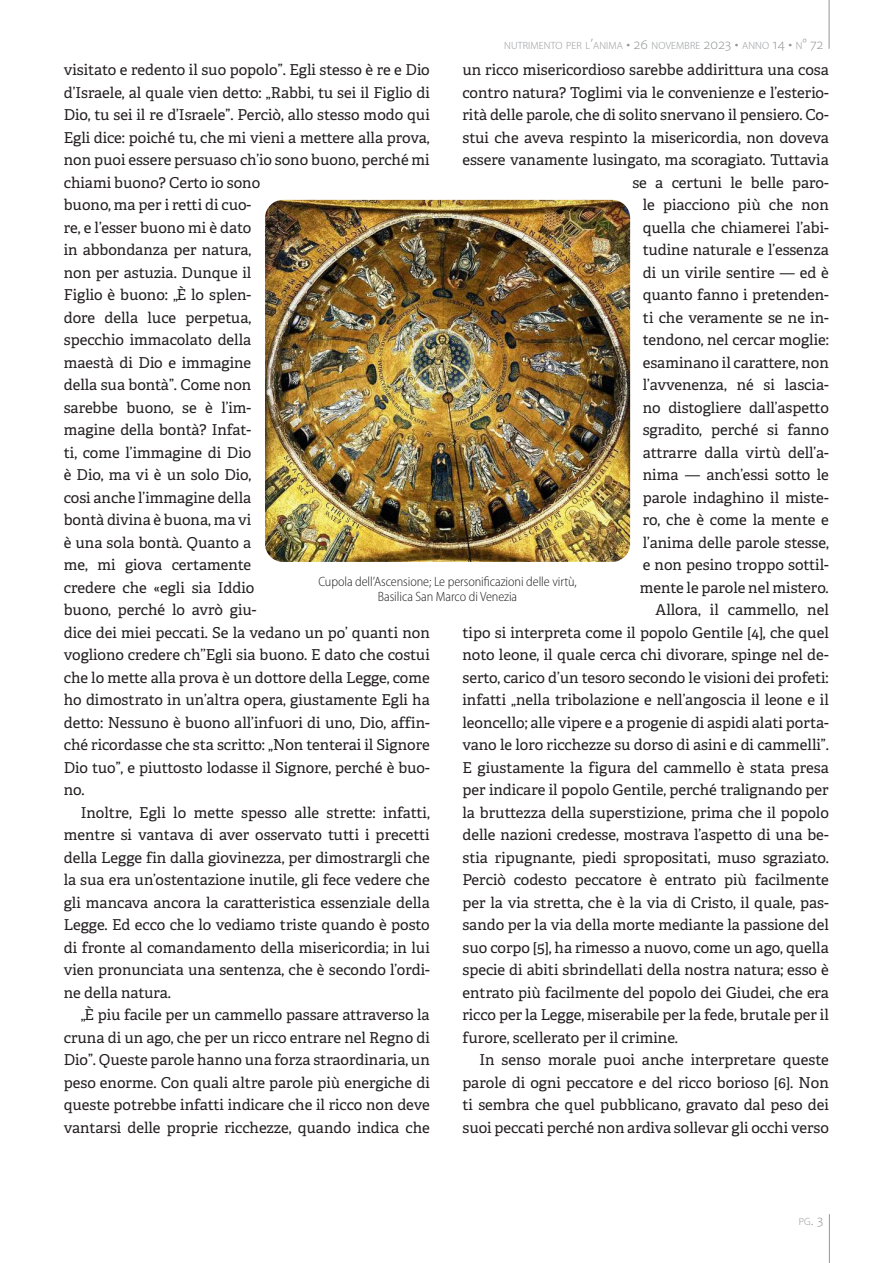
<style>
.page{position:relative;width:893px;height:1263px;background:#fff}
.page>*{position:absolute;margin:0;border:0;box-sizing:border-box;transform-origin:0 0}
.Text{font:15px/22.5px "Adelle";color:#231f20;text-align:justify}
.Descriere_imagine{font:300 semi-condensed 13.5px/15px "Myriad Pro";letter-spacing:-.005em;color:#231f20;text-align:center}
.t1{font:300 10.5px "Myriad Pro";letter-spacing:.015em;color:#939598}
.s1{font-size:15px}
</style>
<div class="page">
<hr style="left:829px;top:0;width:1px;height:49px;background:#939598">
<hr style="left:829px;top:1214px;width:1px;height:49px;background:#939598">
<img style="left:265px;top:200px;width:365px;height:362px">
<p class="t1" style="left:504px;top:39px;width:321px">NUTRIMENTO PER L<span class="s1">’</span>ANIMA <span class="s1">• 26</span> NOVEMBRE <span class="s1">2023 •</span> ANNO <span class="s1">14 •</span> N<span class="s1">° 72</span></p>
<p class="Text" style="left:64px;top:59px;width:368px;text-align:left">visitato e redento il suo popolo”. Egli stesso è re e Dio d’Israele, al quale vien detto: „Rabbi, tu sei il Figlio di Dio, tu sei il re d’Israele”. Perciò, allo stesso modo qui Egli dice: poiché tu, che mi vieni a mettere alla prova, non puoi essere persuaso ch’io sono buono, perché mi chiami buono? Certo io sono<br>buono, ma per i retti di cuo-<br>re, e l’esser buono mi è dato<br>in abbondanza per natura,<br>non per astuzia. Dunque il<br>Figlio è buono: „È lo splen-<br>dore della luce perpetua,<br>specchio immacolato della<br>maestà di Dio e immagine<br>della sua bontà”. Come non<br>sarebbe buono, se è l’im-<br>magine della bontà? Infat-<br>ti, come l’immagine di Dio<br>è Dio, ma vi è un solo Dio,<br>cosi anche l’immagine della<br>bontà divina è buona, ma vi<br>è una sola bontà. Quanto a<br>me, mi giova certamente<br>credere che «egli sia Iddio<br>buono, perché lo avrò giu-<br>dice dei miei peccati. Se la vedano un po’ quanti non vogliono credere ch’’Egli sia buono. E dato che costui che lo mette alla prova è un dottore della Legge, come ho dimostrato in un’altra opera, giustamente Egli ha detto: Nessuno è buono all’infuori di uno, Dio, affin&shy;ché ricordasse che sta scritto: „Non tenterai il Signore Dio tuo”, e piuttosto lodasse il Signore, perché è buo&shy;no.</p>
<p class="Text" style="left:64px;top:801px;width:368px;text-indent:17px">Inoltre, Egli lo mette spesso alle strette: infatti, mentre si vantava di aver osservato tutti i precetti della Legge fin dalla giovinezza, per dimostrargli che la sua era un’ostentazione inutile, gli fece vedere che gli mancava ancora la caratteristica essenziale della Legge. Ed ecco che lo vediamo triste quando è posto di fronte al comandamento della misericordia; in lui vien pronunciata una sentenza, che è secondo l’ordi&shy;ne della natura.</p>
<p class="Text" style="left:64px;top:1004px;width:368px;text-indent:17px">„È piu facile per un cammello passare attraverso la cruna di un ago, che per un ricco entrare nel Regno di Dio”. Queste parole hanno una forza straordinaria, un peso enorme. Con quali altre parole più energiche di queste potrebbe infatti indicare che il ricco non deve vantarsi delle proprie ricchezze, quando indica che</p>
<p class="Text" style="left:462px;top:59px;width:368px;text-align:right">un ricco misericordioso sarebbe addirittura una cosa contro natura? Toglimi via le convenienze e l’esterio&shy;rità delle parole, che di solito snervano il pensiero. Co&shy;stui che aveva respinto la misericordia, non doveva essere vanamente lusingato, ma scoragiato. Tuttavia se a certuni le belle paro-<br>le piacciono più che non<br>quella che chiamerei l’abi-<br>tudine naturale e l’essenza<br>di un virile sentire — ed è<br>quanto fanno i pretenden-<br>ti che veramente se ne in-<br>tendono, nel cercar moglie:<br>esaminano il carattere, non<br>l’avvenenza, né si lascia-<br>no distogliere dall’aspetto<br>sgradito, perché si fanno<br>attrarre dalla virtù dell’a-<br>nima — anch’essi sotto le<br>parole indaghino il miste-<br>ro, che è come la mente e<br>l’anima delle parole stesse,<br>e non pesino troppo sottil-<br>mente le parole nel mistero.</p>
<p class="Text" style="left:462px;top:599px;width:368px;text-indent:193px">Allora, il cammello, nel tipo si interpreta come il popolo Gentile [4], che quel noto leone, il quale cerca chi divorare, spinge nel de&shy;serto, carico d’un tesoro secondo le visioni dei profeti: infatti „nella tribolazione e nell’angoscia il leone e il leoncello; alle vipere e a progenie di aspidi alati porta&shy;vano le loro ricchezze su dorso di asini e di cammelli”.<br>E giustamente la figura del cammello è stata presa per indicare il popolo Gentile, perché tralignando per la bruttezza della superstizione, prima che il popolo delle nazioni credesse, mostrava l’aspetto di una be&shy;stia ripugnante, piedi spropositati, muso sgraziato.<br>Perciò codesto peccatore è entrato più facilmente per la via stretta, che è la via di Cristo, il quale, pas&shy;sando per la via della morte mediante la passione del suo corpo [5], ha rimesso a nuovo, come un ago, quella specie di abiti sbrindellati della nostra natura; esso è entrato più facilmente del popolo dei Giudei, che era ricco per la Legge, miserabile per la fede, brutale per il furore, scellerato per il crimine.</p>
<p class="Text" style="left:462px;top:1049px;width:368px;text-indent:17px">In senso morale puoi anche interpretare queste parole di ogni peccatore e del ricco borioso [6]. Non ti sembra che quel pubblicano, gravato dal peso dei suoi peccati perché non ardiva sollevar gli occhi verso</p>
<p class="Descriere_imagine" style="left:318px;top:573px;width:260px">Cupola dell’Ascensione; Le personificazioni delle virtù,<br>Basilica San Marco di Venezia</p>
<p class="t1" style="left:799px;top:1215px;width:26px">PG<span class="s1">. 3</span></p>
</div>
